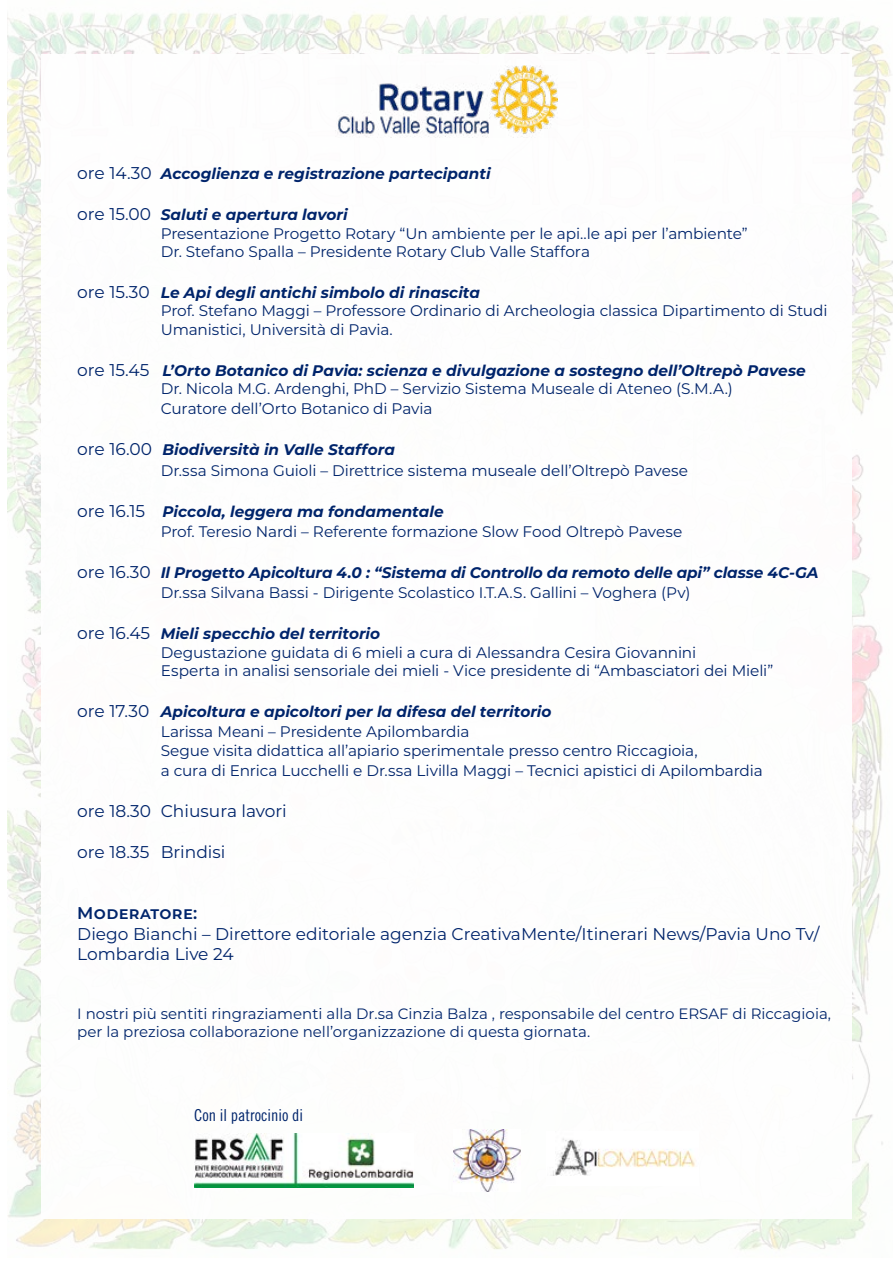
<style>
.page{position:relative;width:893px;height:1263px;background:#fff}
.page>*{position:absolute;margin:0;border:0;box-sizing:border-box;transform-origin:0 0}
.t1{font:17.1px/20.4px "Montserrat";color:#00246b}
.t2{font:600 17.1px "Montserrat";letter-spacing:.02em;color:#00246b}
.t3{font:16.5px "Trade Gothic Cond Eighteen";color:#00246b}
.t4{font:15.3px/18.5px "Montserrat";letter-spacing:-.005em;color:#00246b}
.t5{font:italic 700 15.3px/20.4px "Montserrat";color:#00246b}
.t6{font:15px/18px "Montserrat";color:#00246b}
.s1{font-weight:400;font-style:normal;font-size:17.1px}
.s2{font-size:17.1px}
.s3{font-weight:700;font-style:italic}
.s4{font-weight:400;font-style:normal}
</style>
<div class="page">
<img style="left:7px;top:12px;width:886px;height:1238px">
<div style="left:41px;top:54px;width:811px;height:1164px;background:#fff"></div>
<img style="left:194px;top:1134px;width:219px;height:53px">
<img style="left:454px;top:1129px;width:67px;height:63px">
<img style="left:552px;top:1138px;width:144px;height:38px">
<img style="left:337px;top:66px;width:220px;height:72px">
<p class="t5" style="left:77px;top:163px;width:415px"><span class="s1">ore 14.30</span> Accoglienza e registrazione partecipanti</p>
<p class="t4" style="left:161px;top:205px;width:588px;text-indent:-83px"><span class="s2">ore 15.00</span> <span class="s3">Saluti e apertura lavori<br></span>Presentazione Progetto Rotary “Un ambiente per le api..le api per l’ambiente”<br>Dr. Stefano Spalla – Presidente Rotary Club Valle Staffora</p>
<p class="t4" style="left:161px;top:283px;width:668px;text-indent:-83px"><span class="s2">ore 15.30</span> <span class="s3">Le Api degli antichi simbolo di rinascita<br></span>Prof. Stefano Maggi – Professore Ordinario di Archeologia classica Dipartimento di Studi<br>Umanistici, Università di Pavia.</p>
<p class="t5" style="left:161px;top:360px;width:647px;line-height:18.5px;text-indent:-83px"><span class="s1">ore 15.45</span> L’Orto Botanico di Pavia: scienza e divulgazione a sostegno dell’Oltrepò Pavese<br><span class="s4">Dr. Nicola M.G. Ardenghi, PhD – Servizio Sistema Museale di Ateneo (S.M.A.)</span></p>
<p class="t4" style="left:161px;top:399px;width:273px">Curatore dell’Orto Botanico di Pavia</p>
<p class="t4" style="left:161px;top:439px;width:529px;line-height:20.4px;text-indent:-83px"><span class="s2">ore 16.00</span> <span class="s3">Biodiversità in Valle Staffora<br></span>Dr.ssa Simona Guioli – Direttrice sistema museale dell’Oltrepò Pavese</p>
<p class="t4" style="left:161px;top:500px;width:523px;line-height:20.4px;text-indent:-83px"><span class="s2">ore 16.15</span> <span class="s3">Piccola, leggera ma fondamentale<br></span>Prof. Teresio Nardi – Referente formazione Slow Food Oltrepò Pavese</p>
<p class="t5" style="left:161px;top:561px;width:659px;text-indent:-83px"><span class="s1">ore 16.30</span> Il Progetto Apicoltura 4.0 : “Sistema di Controllo da remoto delle api” classe 4C-GA<br><span class="s4">Dr.ssa Silvana Bassi - Dirigente Scolastico I.T.A.S. Gallini – Voghera (Pv)</span></p>
<p class="t4" style="left:161px;top:624px;width:614px;text-indent:-83px"><span class="s2">ore 16.45</span> <span class="s3">Mieli specchio del territorio<br></span>Degustazione guidata di 6 mieli a cura di Alessandra Cesira Giovannini<br>Esperta in analisi sensoriale dei mieli - Vice presidente di “Ambasciatori dei Mieli”</p>
<p class="t5" style="left:77px;top:700px;width:476px;text-align:center"><span class="s1">ore 17.30</span> Apicoltura e apicoltori per la difesa del territorio<br><span class="s4">Larissa Meani – Presidente Apilombardia</span></p>
<p class="t4" style="left:161px;top:739px;width:603px;line-height:20.4px">Segue visita didattica all’apiario sperimentale presso centro Riccagioia,<br>a cura di Enrica Lucchelli e Dr.ssa Livilla Maggi – Tecnici apistici di Apilombardia</p>
<p class="t1" style="left:77px;top:800px;width:211px">ore 18.30 Chiusura lavori</p>
<p class="t1" style="left:77px;top:841px;width:150px">ore 18.35 Brindisi</p>
<p class="t2" style="left:77px;top:901px;width:121px">Moderatore:</p>
<p class="t1" style="left:77px;top:923px;width:744px">Diego Bianchi – Direttore editoriale agenzia CreativaMente/Itinerari News/Pavia Uno Tv/<br>Lombardia Live 24</p>
<p class="t6" style="left:77px;top:1004px;width:755px">I nostri più sentiti ringraziamenti alla Dr.sa Cinzia Balza , responsabile del centro ERSAF di Riccagioia, per la preziosa collaborazione nell’organizzazione di questa giornata.</p>
<p class="t3" style="left:194px;top:1105px;width:111px">Con il patrocinio di</p>
</div>
